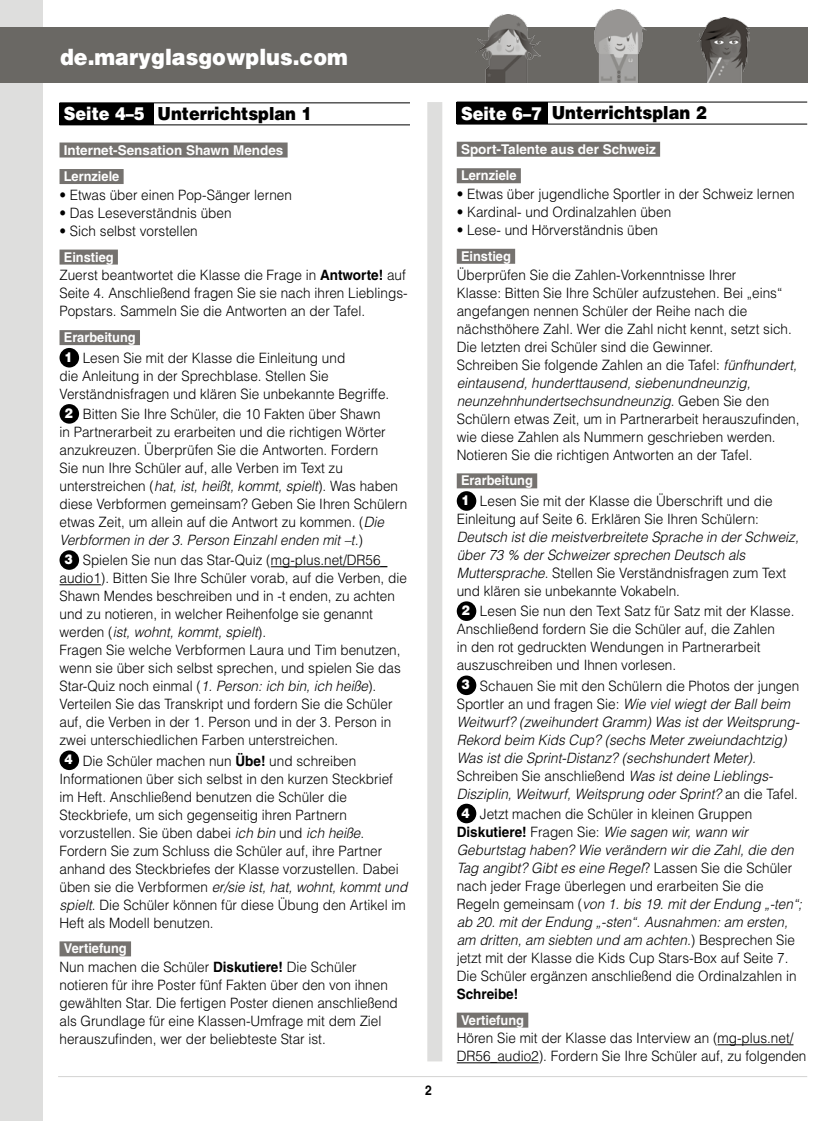
<style>
.page{position:relative;width:837px;height:1121px;background:#fff}
.page>*{position:absolute;margin:0;border:0;box-sizing:border-box;transform-origin:0 0}
.t1{font:900 22.5px "Helvetica LT";color:#fff;scale:.92 1}
.t2{font:900 18px "Helvetica LT";color:#000;scale:.9 1}
.t3{font:300 14.25px/18px "Helvetica LT";color:#000;scale:.95 1}
.t4{font:italic 300 14.25px/18px "Helvetica LT";color:#000;scale:.95 1}
.t5{font:300 14.25px "Helvetica LT";color:#000;scale:.93 1}
.t6{font:700 14.25px "Helvetica LT";color:#000;scale:.95 1}
.t7{font:700 13.5px/26.5px "Helvetica LT";color:#fff}
.t8{font:700 13.5px "Helvetica LT";color:#fff;scale:.95 1}
.t9{font:700 13.5px "Helvetica LT";color:#000;scale:.9 1}
.s1{color:#fff}
.s2{font-weight:700}
.s3{font-weight:900;font-size:13.5px;color:#fff}
.s4{font-style:italic}
.s5{font-style:normal}
.s6{font-weight:900;font-style:normal;font-size:13.5px;color:#fff}
</style>
<div class="page">
<div style="left:0;top:0;width:43px;height:1120px;background:#dededd"></div>
<hr style="left:836px;top:0;width:1px;height:1120px;background:#dededd">
<div style="left:0;top:28px;width:807px;height:55px;background:#6a6864"></div>
<div style="left:427px;top:102px;width:15px;height:959px;background:#dededd"></div>
<hr style="left:58px;top:1076px;width:749px;height:1px;background:#d3d3d2">
<img style="left:476px;top:14px;width:64px;height:68px">
<img style="left:594px;top:10px;width:53px;height:73px">
<img style="left:697px;top:18px;width:53px;height:65px">
<hr style="left:60px;top:102px;width:350px;height:1px;background:#000">
<hr style="left:60px;top:124px;width:350px;height:1px;background:#000">
<div style="left:60px;top:142px;width:228px;height:15px;background:#75726f"></div>
<div style="left:60px;top:169px;width:64px;height:15px;background:#75726f"></div>
<div style="left:60px;top:249px;width:58px;height:15px;background:#75726f"></div>
<div style="left:60px;top:330px;width:80px;height:15px;background:#75726f"></div>
<hr style="left:271px;top:566px;width:116px;height:1px;background:#000">
<hr style="left:60px;top:584px;width:41px;height:1px;background:#000">
<div style="left:60px;top:941px;width:71px;height:15px;background:#75726f"></div>
<div style="left:60px;top:103px;width:94px;height:22px;background:#000"></div>
<div style="left:60px;top:348px;width:19px;height:19px;background:#000;border-radius:50%"></div>
<div style="left:60px;top:404px;width:19px;height:19px;background:#000;border-radius:50%"></div>
<div style="left:60px;top:550px;width:19px;height:20px;background:#000;border-radius:50%"></div>
<div style="left:60px;top:750px;width:19px;height:20px;background:#000;border-radius:50%"></div>
<hr style="left:457px;top:102px;width:350px;height:1px;background:#000">
<hr style="left:457px;top:124px;width:350px;height:1px;background:#000">
<div style="left:457px;top:142px;width:203px;height:15px;background:#75726f"></div>
<div style="left:457px;top:168px;width:64px;height:15px;background:#75726f"></div>
<div style="left:457px;top:249px;width:58px;height:15px;background:#75726f"></div>
<div style="left:457px;top:473px;width:80px;height:15px;background:#75726f"></div>
<div style="left:457px;top:1012px;width:71px;height:15px;background:#75726f"></div>
<hr style="left:718px;top:1044px;width:76px;height:1px;background:#000">
<hr style="left:457px;top:1062px;width:82px;height:1px;background:#000">
<div style="left:457px;top:102px;width:91px;height:22px;background:#000"></div>
<div style="left:457px;top:491px;width:19px;height:20px;background:#000;border-radius:50%"></div>
<div style="left:457px;top:601px;width:19px;height:20px;background:#000;border-radius:50%"></div>
<div style="left:457px;top:675px;width:19px;height:20px;background:#000;border-radius:50%"></div>
<div style="left:457px;top:803px;width:19px;height:20px;background:#000;border-radius:50%"></div>
<h1 class="t1" style="left:60px;top:42px;width:314px">de.maryglasgowplus.com</h1>
<p class="t2" style="left:64px;top:102px;width:278px"><span class="s1">Seite 4–5</span> Unterrichtsplan 1</p>
<p class="t7" style="left:64px;top:136px;width:221px">Internet-Sensation Shawn Mendes<br>Lernziele</p>
<p class="t5" style="left:60px;top:186px;width:251px">• Etwas über einen Pop-Sänger lernen</p>
<p class="t5" style="left:60px;top:204px;width:187px">• Das Leseverständnis üben</p>
<p class="t5" style="left:60px;top:222px;width:150px">• Sich selbst vorstellen</p>
<p class="t8" style="left:64px;top:248px;width:54px">Einstieg</p>
<p class="t3" style="left:60px;top:266px;width:368px">Zuerst beantwortet die Klasse die Frage in <span class="s2">Antworte!</span> auf<br>Seite 4. Anschließend fragen Sie sie nach ihren Lieblings-<br>Popstars. Sammeln Sie die Antworten an der Tafel.</p>
<p class="t8" style="left:64px;top:329px;width:77px">Erarbeitung</p>
<p class="t3" style="left:60px;top:349px;width:349px;text-indent:5px"><span class="s3">1</span> Lesen Sie mit der Klasse die Einleitung und<br>die Anleitung in der Sprechblase. Stellen Sie<br>Verständnisfragen und klären Sie unbekannte Begriffe.</p>
<p class="t3" style="left:60px;top:405px;width:368px;text-indent:5px"><span class="s3">2</span> Bitten Sie Ihre Schüler, die 10 Fakten über Shawn<br>in Partnerarbeit zu erarbeiten und die richtigen Wörter anzukreuzen. Überprüfen Sie die Antworten. Fordern<br>Sie nun Ihre Schüler auf, alle Verben im Text zu unterstreichen (<span class="s4">hat, ist, heißt, kommt, spielt</span>). Was haben diese Verbformen gemeinsam? Geben Sie Ihren Schülern etwas Zeit, um allein auf die Antwort zu kommen. (<span class="s4">Die Verbformen in der 3. Person Einzahl enden mit –t.</span>)</p>
<p class="t3" style="left:60px;top:551px;width:367px;text-indent:5px"><span class="s3">3</span> Spielen Sie nun das Star-Quiz (mg-plus.net/DR56_ audio1). Bitten Sie Ihre Schüler vorab, auf die Verben, die Shawn Mendes beschreiben und in -t enden, zu achten und zu notieren, in welcher Reihenfolge sie genannt werden (<span class="s4">ist, wohnt, kommt, spielt</span>).<br>Fragen Sie welche Verbformen Laura und Tim benutzen, wenn sie über sich selbst sprechen, und spielen Sie das Star-Quiz noch einmal (<span class="s4">1. Person: ich bin, ich heiße</span>).<br>Verteilen Sie das Transkript und fordern Sie die Schüler auf, die Verben in der 1. Person und in der 3. Person in zwei unterschiedlichen Farben unterstreichen.</p>
<p class="t3" style="left:60px;top:751px;width:368px;text-indent:5px"><span class="s3">4</span> Die Schüler machen nun <span class="s2">Übe!</span> und schreiben Informationen über sich selbst in den kurzen Steckbrief im Heft. Anschließend benutzen die Schüler die Steckbriefe, um sich gegenseitig ihren Partnern vorzustellen. Sie üben dabei <span class="s4">ich bin</span> und <span class="s4">ich heiße</span>.<br>Fordern Sie zum Schluss die Schüler auf, ihre Partner anhand des Steckbriefes der Klasse vorzustellen. Dabei üben sie die Verbformen <span class="s4">er/sie ist, hat, wohnt, kommt und spielt</span>. Die Schüler können für diese Übung den Artikel im Heft als Modell benutzen.</p>
<p class="t8" style="left:64px;top:940px;width:68px">Vertiefung</p>
<p class="t3" style="left:60px;top:958px;width:358px">Nun machen die Schüler <span class="s2">Diskutiere!</span> Die Schüler notieren für ihre Poster fünf Fakten über den von ihnen gewählten Star. Die fertigen Poster dienen anschließend als Grundlage für eine Klassen-Umfrage mit dem Ziel herauszufinden, wer der beliebteste Star ist.</p>
<p class="t9" style="left:425px;top:1082px;width:9px">2</p>
<p class="t2" style="left:461px;top:101px;width:274px"><span class="s1">Seite 6–7</span> Unterrichtsplan 2</p>
<p class="t7" style="left:461px;top:135px;width:196px">Sport-Talente aus der Schweiz<br>Lernziele</p>
<p class="t5" style="left:457px;top:185px;width:365px">• Etwas über jugendliche Sportler in der Schweiz lernen</p>
<p class="t5" style="left:457px;top:203px;width:232px">• Kardinal- und Ordinalzahlen üben</p>
<p class="t5" style="left:457px;top:221px;width:218px">• Lese- und Hörverständnis üben</p>
<p class="t8" style="left:461px;top:248px;width:54px">Einstieg</p>
<p class="t3" style="left:457px;top:265px;width:362px">Überprüfen Sie die Zahlen-Vorkenntnisse Ihrer<br>Klasse: Bitten Sie Ihre Schüler aufzustehen. Bei „eins“ angefangen nennen Schüler der Reihe nach die nächsthöhere Zahl. Wer die Zahl nicht kennt, setzt sich.<br>Die letzten drei Schüler sind die Gewinner.<br>Schreiben Sie folgende Zahlen an die Tafel: <span class="s4">fünfhundert, eintausend, hunderttausend, siebenundneunzig, neunzehnhundertsechsundneunzig</span>. Geben Sie den Schülern etwas Zeit, um in Partnerarbeit herauszufinden, wie diese Zahlen als Nummern geschrieben werden.<br>Notieren Sie die richtigen Antworten an der Tafel.</p>
<p class="t8" style="left:461px;top:472px;width:77px">Erarbeitung</p>
<p class="t3" style="left:457px;top:492px;width:334px;text-indent:5px"><span class="s3">1</span> Lesen Sie mit der Klasse die Überschrift und die<br>Einleitung auf Seite 6. Erklären Sie Ihren Schülern:</p>
<p class="t4" style="left:457px;top:528px;width:362px">Deutsch ist die meistverbreitete Sprache in der Schweiz, über 73 % der Schweizer sprechen Deutsch als Muttersprache<span class="s5">. Stellen Sie Verständnisfragen zum Text und klären sie unbekannte Vokabeln.</span></p>
<p class="t3" style="left:457px;top:602px;width:357px;text-indent:5px"><span class="s3">2</span> Lesen Sie nun den Text Satz für Satz mit der Klasse.<br>Anschließend fordern Sie die Schüler auf, die Zahlen<br>in den rot gedruckten Wendungen in Partnerarbeit auszuschreiben und Ihnen vorlesen.</p>
<p class="t4" style="left:457px;top:676px;width:362px;text-indent:5px"><span class="s6">3</span> <span class="s5">Schauen Sie mit den Schülern die Photos der jungen Sportler an und fragen Sie:</span> Wie viel wiegt der Ball beim Weitwurf? (zweihundert Gramm) Was ist der Weitsprung-Rekord beim Kids Cup? (sechs Meter zweiundachtzig)<br>Was ist die Sprint-Distanz? (sechshundert Meter).<br><span class="s5">Schreiben Sie anschließend</span> Was ist deine Lieblings-Disziplin, Weitwurf, Weitsprung oder Sprint? <span class="s5">an die Tafel.</span></p>
<p class="t3" style="left:457px;top:804px;width:365px;text-indent:5px"><span class="s3">4</span> Jetzt machen die Schüler in kleinen Gruppen <span class="s2">Diskutiere!</span> Fragen Sie: <span class="s4">Wie sagen wir, wann wir Geburtstag haben? Wie verändern wir die Zahl, die den Tag angibt? Gibt es eine Regel</span>? Lassen Sie die Schüler nach jeder Frage überlegen und erarbeiten Sie die Regeln gemeinsam (<span class="s4">von 1. bis 19. mit der Endung „-ten“; ab 20. mit der Endung „-sten“. Ausnahmen: am ersten, am dritten, am siebten und am achten.</span>) Besprechen Sie jetzt mit der Klasse die Kids Cup Stars-Box auf Seite 7.<br>Die Schüler ergänzen anschließend die Ordinalzahlen in</p>
<p class="t6" style="left:457px;top:985px;width:66px">Schreibe!</p>
<p class="t8" style="left:461px;top:1011px;width:68px">Vertiefung</p>
<p class="t3" style="left:457px;top:1029px;width:370px">Hören Sie mit der Klasse das Interview an (mg-plus.net/<br>DR56_audio2). Fordern Sie Ihre Schüler auf, zu folgenden</p>
</div>
